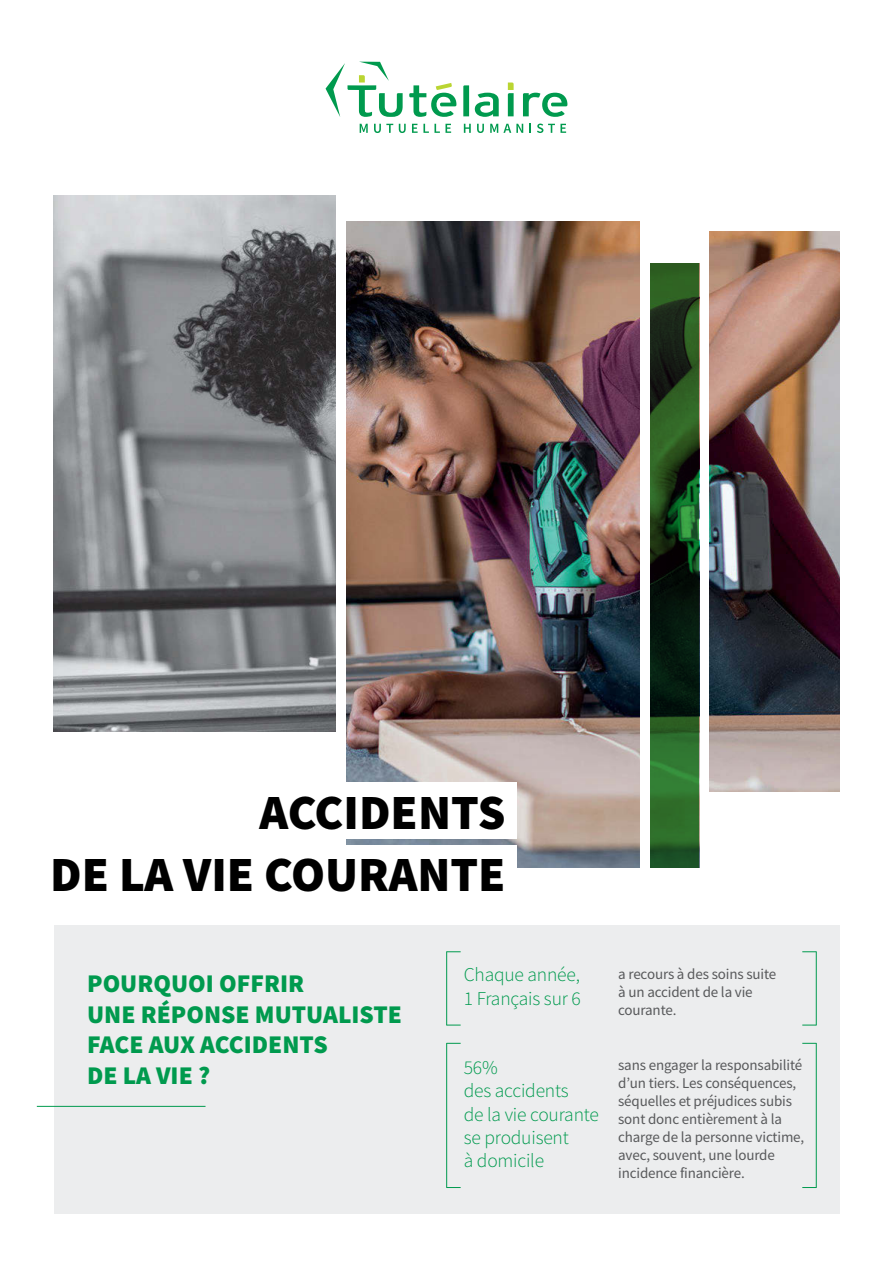
<style>
.page{position:relative;width:893px;height:1263px;background:#fff}
.page>*{position:absolute;margin:0;border:0;box-sizing:border-box;transform-origin:0 0}
.t1{font:900 49.2px/61.5px "Source Sans Pro";color:#000;text-align:right}
.t2{font:900 25.5px/30.6px "Source Sans Pro";color:#009a4e}
.t3{font:300 19.5px/23.4px "Source Sans Pro";letter-spacing:-.01em;color:#009a4e}
.t4{font:15px/18px "Source Sans Pro";letter-spacing:-.01em;color:#58595b}
</style>
<div class="page">
<div style="left:54px;top:925px;width:785px;height:289px;background:#ecedee"></div>
<img style="left:54px;top:196px;width:282px;height:535px">
<img style="left:347px;top:222px;width:293px;height:645px">
<svg style="left:650px;top:263px;width:49px;height:604px;background:#1c421c"></svg>
<img style="left:710px;top:232px;width:129px;height:559px">
<svg style="left:409px;top:83px;width:47px;height:34px"></svg>
<svg style="left:463px;top:85px;width:6px;height:31px"></svg>
<svg style="left:508px;top:83px;width:6px;height:33px"></svg>
<svg style="left:523px;top:93px;width:44px;height:24px"></svg>
<svg style="left:475px;top:93px;width:24px;height:24px"></svg>
<svg style="left:360px;top:124px;width:8px;height:9px"></svg>
<svg style="left:374px;top:124px;width:19px;height:9px"></svg>
<svg style="left:399px;top:124px;width:7px;height:9px"></svg>
<svg style="left:412px;top:124px;width:39px;height:9px"></svg>
<svg style="left:464px;top:124px;width:7px;height:9px"></svg>
<svg style="left:477px;top:124px;width:7px;height:9px"></svg>
<svg style="left:490px;top:124px;width:33px;height:9px"></svg>
<svg style="left:537px;top:124px;width:29px;height:9px"></svg>
<svg style="left:326px;top:62px;width:77px;height:55px"></svg>
<div style="left:255px;top:782px;width:262px;height:56px;background:#fff"></div>
<div style="left:261px;top:845px;width:256px;height:56px;background:#fff"></div>
<hr style="left:446px;top:951px;width:1px;height:74px;background:#009a4e">
<svg style="left:446px;top:951px;width:15px;height:1px"></svg>
<svg style="left:446px;top:1025px;width:15px;height:1px"></svg>
<hr style="left:816px;top:951px;width:1px;height:74px;background:#009a4e">
<svg style="left:802px;top:951px;width:14px;height:1px"></svg>
<svg style="left:802px;top:1025px;width:14px;height:1px"></svg>
<hr style="left:446px;top:1043px;width:1px;height:145px;background:#009a4e">
<svg style="left:446px;top:1043px;width:15px;height:1px"></svg>
<svg style="left:446px;top:1187px;width:15px;height:1px"></svg>
<hr style="left:816px;top:1043px;width:1px;height:145px;background:#009a4e">
<svg style="left:802px;top:1043px;width:14px;height:1px"></svg>
<svg style="left:802px;top:1187px;width:14px;height:1px"></svg>
<hr style="left:37px;top:1106px;width:169px;height:1px;background:#009a4e">
<h1 class="t1" style="left:50px;top:781px;width:457px">ACCIDENTS<br>DE LA VIE COURANTE</h1>
<h2 class="t2" style="left:87px;top:968px;width:316px">POURQUOI OFFRIR<br>UNE RÉPONSE MUTUALISTE<br>FACE AUX ACCIDENTS<br>DE LA VIE ?</h2>
<h3 class="t3" style="left:464px;top:963px;width:118px">Chaque année,<br>1 Français sur 6</h3>
<h3 class="t3" style="left:464px;top:1055px;width:137px">56%<br>des accidents<br>de la vie courante se produisent<br>à domicile</h3>
<p class="t4" style="left:618px;top:965px;width:160px">a recours à des soins suite à un accident de la vie courante.</p>
<p class="t4" style="left:618px;top:1056px;width:188px">sans engager la responsabilité d’un tiers. Les conséquences, séquelles et préjudices subis sont donc entièrement à la charge de la personne victime, avec, souvent, une lourde incidence financière.</p>
</div>
